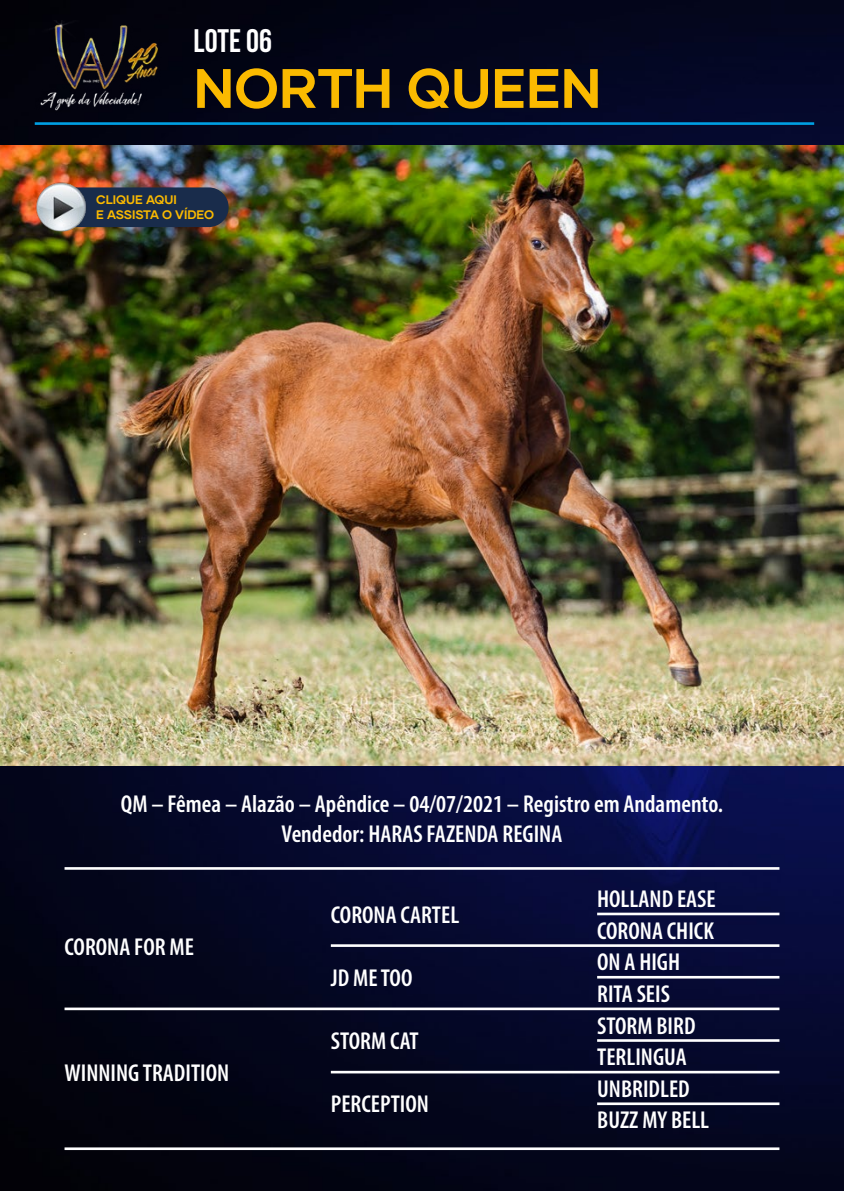
<style>
.page{position:relative;width:844px;height:1191px;background:#fff}
.page>*{position:absolute;margin:0;border:0;box-sizing:border-box;transform-origin:0 0}
.t1{font:700 55.48px "Gilmer";color:#fbba00}
.t2{font:700 32.55px "Bebas Neue";color:#fff}
.t3{font:600 condensed 24.5px/31.5px "Myriad Pro";color:#fff;text-align:center}
.t4{font:700 12.42px/14.9px "Gilmer";color:#fbba00}
</style>
<div class="page">
<img style="left:0;top:0;width:843px;height:1190px">
<hr style="left:35px;top:122px;width:779px;height:3px;background:#009fe3">
<hr style="left:64px;top:867px;width:715px;height:2px;background:#fff">
<hr style="left:331px;top:944px;width:448px;height:3px;background:#fff">
<hr style="left:597px;top:912px;width:182px;height:3px;background:#fff">
<hr style="left:597px;top:976px;width:182px;height:2px;background:#fff">
<hr style="left:64px;top:1007px;width:715px;height:3px;background:#fff">
<hr style="left:597px;top:1039px;width:182px;height:2px;background:#fff">
<hr style="left:331px;top:1070px;width:448px;height:3px;background:#fff">
<hr style="left:597px;top:1102px;width:182px;height:3px;background:#fff">
<hr style="left:64px;top:1147px;width:715px;height:3px;background:#fff">
<img style="left:35px;top:21px;width:129px;height:93px">
<img style="left:0;top:145px;width:843px;height:621px">
<div style="left:51px;top:187px;width:177px;height:40px;background:#192c4b;border-radius:20px"></div>
<img style="left:35px;top:180px;width:53px;height:58px">
<h2 class="t2" style="left:193px;top:22px;width:80px">LOTE 06</h2>
<h1 class="t1" style="left:193px;top:54px;width:409px">NORTH QUEEN</h1>
<p class="t4" style="left:96px;top:192px;width:119px">CLIQUE AQUI<br>E ASSISTA O VÍDEO</p>
<p class="t3" style="left:121px;top:789px;width:603px;line-height:29.4px">QM – Fêmea – Alazão – Apêndice – 04/07/2021 – Registro em Andamento.<br>Vendedor: HARAS FAZENDA REGINA</p>
<p class="t3" style="left:64px;top:930px;width:131px">CORONA FOR ME</p>
<p class="t3" style="left:64px;top:1056px;width:166px">WINNING TRADITION</p>
<p class="t3" style="left:331px;top:899px;width:130px">CORONA CARTEL</p>
<p class="t3" style="left:331px;top:962px;width:83px">JD ME TOO</p>
<p class="t3" style="left:331px;top:1025px;width:89px">STORM CAT</p>
<p class="t3" style="left:331px;top:1088px;width:100px">PERCEPTION</p>
<p class="t3" style="left:597px;top:883px;width:120px;text-align:left">HOLLAND EASE<br>CORONA CHICK<br>ON A HIGH<br>RITA SEIS<br>STORM BIRD<br>TERLINGUA<br>UNBRIDLED<br>BUZZ MY BELL</p>
</div>
